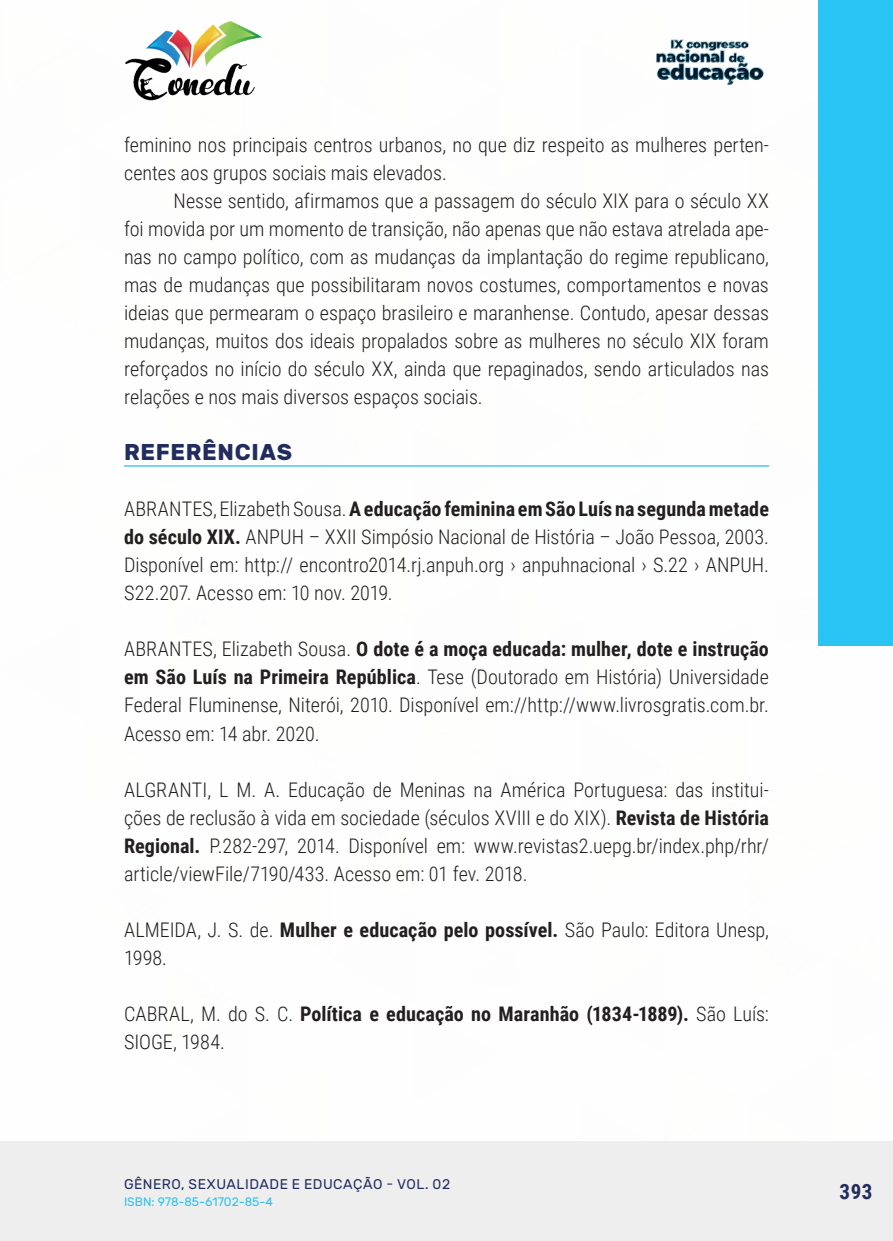
<style>
.page{position:relative;width:893px;height:1241px;background:#fff}
.page>*{position:absolute;margin:0;border:0;box-sizing:border-box;transform-origin:0 0}
._10_SUBTITULO{font:700 22.75px "Rubik";letter-spacing:.03em;color:#202d5e}
.t1{font:700 21px "Roboto Condensed";color:#202d5e}
._17_REFERENCIAS{font:300 20.12px/28px "Roboto Condensed";color:#231f20;text-align:justify}
._9_CORPO{font:300 20.12px/28px "Roboto Condensed";color:#231f20}
._17_REFERENCIAS-2{font:700 20.12px/28px "Roboto Condensed";letter-spacing:.005em;color:#231f20}
.t2{font:14px "Rubik";letter-spacing:.035em;color:#202d5e}
.t3{font:12.25px "Rubik";color:#29c4f3}
.s1{font-weight:700}
.s2{font-weight:300}
</style>
<div class="page">
<div style="left:0;top:1141px;width:893px;height:99px;background:#eeeeef"></div>
<img style="left:125px;top:20px;width:137px;height:81px">
<img style="left:656px;top:39px;width:108px;height:46px">
<div style="left:819px;top:0;width:74px;height:645px;background:#29c4f3"></div>
<hr style="left:124px;top:465px;width:645px;height:1px;background:#29c4f3">
<p class="_9_CORPO" style="left:124px;top:130px;width:646px">feminino nos principais centros urbanos, no que diz respeito as mulheres perten&shy;centes aos grupos sociais mais elevados.</p>
<p class="_9_CORPO" style="left:124px;top:186px;width:646px;text-align:justify;text-indent:50px">Nesse sentido, afirmamos que a passagem do século XIX para o século XX foi movida por um momento de transição, não apenas que não estava atrelada ape&shy;nas no campo político, com as mudanças da implantação do regime republicano, mas de mudanças que possibilitaram novos costumes, comportamentos e novas ideias que permearam o espaço brasileiro e maranhense. Contudo, apesar dessas mudanças, muitos dos ideais propalados sobre as mulheres no século XIX foram reforçados no início do século XX, ainda que repaginados, sendo articulados nas relações e nos mais diversos espaços sociais.</p>
<p class="_10_SUBTITULO" style="left:124px;top:439px;width:170px">REFERÊNCIAS</p>
<p class="_17_REFERENCIAS" style="left:124px;top:494px;width:646px">ABRANTES, Elizabeth Sousa. <span class="s1">A educação feminina em São Luís na segunda metade do século XIX.</span> ANPUH – XXII Simpósio Nacional de História – João Pessoa, 2003.<br>Disponível em: http:// encontro2014.rj.anpuh.org › anpuhnacional › S.22 › ANPUH.<br>S22.207. Acesso em: 10 nov. 2019.</p>
<p class="_17_REFERENCIAS" style="left:124px;top:634px;width:646px">ABRANTES, Elizabeth Sousa. <span class="s1">O dote é a moça educada: mulher, dote e instrução em São Luís na Primeira República</span>. Tese (Doutorado em História) Universidade Federal Fluminense, Niterói, 2010. Disponível em://http://www.livrosgratis.com.br.<br>Acesso em: 14 abr. 2020.</p>
<p class="_17_REFERENCIAS" style="left:124px;top:774px;width:646px">ALGRANTI, L M. A. Educação de Meninas na América Portuguesa: das institui&shy;ções de reclusão à vida em sociedade (séculos XVIII e do XIX). <span class="s1">Revista de História Regional.</span> P.282-297, 2014. Disponível em: www.revistas2.uepg.br/index.php/rhr/ article/viewFile/7190/433. Acesso em: 01 fev. 2018.</p>
<p class="_17_REFERENCIAS" style="left:124px;top:914px;width:646px">ALMEIDA, J. S. de. <span class="s1">Mulher e educação pelo possível.</span> São Paulo: Editora Unesp,<br>1998.</p>
<p class="_17_REFERENCIAS-2" style="left:124px;top:998px;width:646px"><span class="s2">CABRAL, M. do S. C.</span> Política e educação no Maranhão (1834-1889). <span class="s2">São Luís:<br>SIOGE, 1984.</span></p>
<p class="t2" style="left:124px;top:1175px;width:328px">GÊNERO, SEXUALIDADE E EDUCAÇÃO - VOL. 02</p>
<p class="t3" style="left:124px;top:1194px;width:150px">ISBN: 978-85-61702-85-4</p>
<p class="t1" style="left:839px;top:1176px;width:34px">393</p>
</div>
